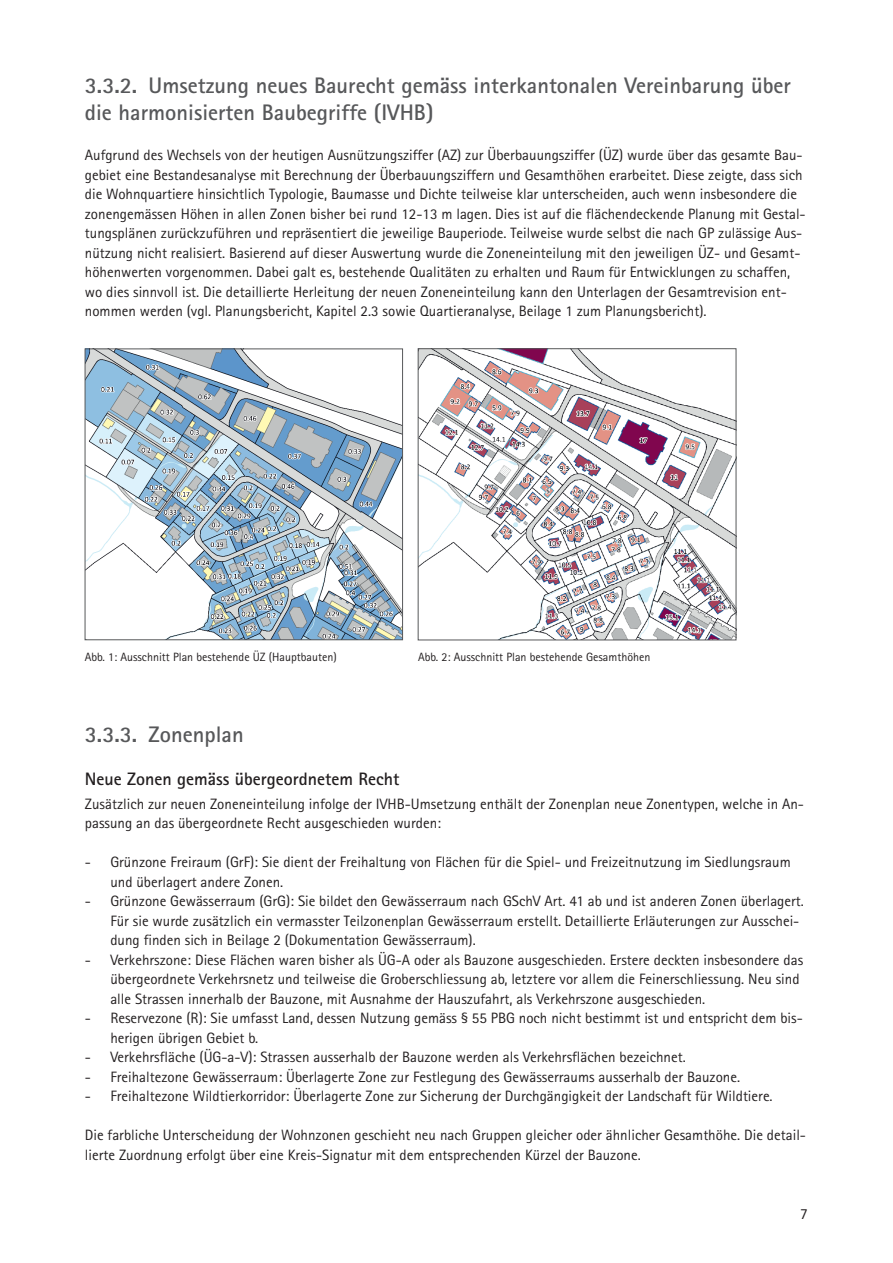
<style>
.page{position:relative;width:893px;height:1263px;background:#fff}
.page>*{position:absolute;margin:0;border:0;box-sizing:border-box;transform-origin:0 0}
.t1{font:700 22.5px/27px "Rotis Sans Serif Std";color:#57585a}
.t2{font:700 18px "Rotis Sans Serif Std";color:#231f20}
.t3{font:15.3px "Rotis Sans Serif Std";color:#231f20}
.t4{font:15px/19.5px "Rotis Sans Serif Std";color:#231f20}
.t5{font:12px "Rotis Sans Serif Std";color:#231f20}
</style>
<div class="page">
<img style="left:87px;top:351px;width:314px;height:287px">
<div style="left:85px;top:349px;width:318px;height:291px;border:1px solid #57585a"></div>
<img style="left:420px;top:350px;width:314px;height:288px">
<div style="left:418px;top:348px;width:318px;height:292px;border:1px solid #57585a"></div>
<h1 class="t1" style="left:85px;top:71px;width:708px">3.3.2. Umsetzung neues Baurecht gemäss interkantonalen Vereinbarung über die harmonisierten Baubegriffe (IVHB)</h1>
<p class="t4" style="left:85px;top:145px;width:722px">Aufgrund des Wechsels von der heutigen Ausnützungsziffer (AZ) zur Überbauungsziffer (ÜZ) wurde über das gesamte Bau&shy;gebiet eine Bestandesanalyse mit Berechnung der Überbauungsziffern und Gesamthöhen erarbeitet. Diese zeigte, dass sich die Wohnquartiere hinsichtlich Typologie, Baumasse und Dichte teilweise klar unterscheiden, auch wenn insbesondere die zonengemässen Höhen in allen Zonen bisher bei rund 12-13 m lagen. Dies ist auf die flächendeckende Planung mit Gestal&shy;tungsplänen zurückzuführen und repräsentiert die jeweilige Bauperiode. Teilweise wurde selbst die nach GP zulässige Aus&shy;nützung nicht realisiert. Basierend auf dieser Auswertung wurde die Zoneneinteilung mit den jeweiligen ÜZ- und Gesamt&shy;höhenwerten vorgenommen. Dabei galt es, bestehende Qualitäten zu erhalten und Raum für Entwicklungen zu schaffen, wo dies sinnvoll ist. Die detaillierte Herleitung der neuen Zoneneinteilung kann den Unterlagen der Gesamtrevision ent&shy;nommen werden (vgl. Planungsbericht, Kapitel 2.3 sowie Quartieranalyse, Beilage 1 zum Planungsbericht).</p>
<p class="t5" style="left:85px;top:649px;width:253px">Abb. 1: Ausschnitt Plan bestehende ÜZ (Hauptbauten)</p>
<p class="t5" style="left:418px;top:649px;width:234px">Abb. 2: Ausschnitt Plan bestehende Gesamthöhen</p>
<h1 class="t1" style="left:85px;top:721px;width:160px">3.3.3. Zonenplan</h1>
<p class="t2" style="left:85px;top:768px;width:316px">Neue Zonen gemäss übergeordnetem Recht</p>
<p class="t4" style="left:85px;top:794px;width:721px">Zusätzlich zur neuen Zoneneinteilung infolge der IVHB-Umsetzung enthält der Zonenplan neue Zonentypen, welche in An&shy;passung an das übergeordnete Recht ausgeschieden wurden:</p>
<p class="t4" style="left:110px;top:852px;width:682px;text-indent:-26px">- Grünzone Freiraum (GrF): Sie dient der Freihaltung von Flächen für die Spiel- und Freizeitnutzung im Siedlungsraum und überlagert andere Zonen.</p>
<p class="t4" style="left:110px;top:891px;width:695px;text-indent:-26px">- Grünzone Gewässerraum (GrG): Sie bildet den Gewässerraum nach GSchV Art. 41 ab und ist anderen Zonen überlagert.<br>Für sie wurde zusätzlich ein vermasster Teilzonenplan Gewässerraum erstellt. Detaillierte Erläuterungen zur Ausschei&shy;dung finden sich in Beilage 2 (Dokumentation Gewässerraum).</p>
<p class="t4" style="left:110px;top:950px;width:694px;text-indent:-26px">- Verkehrszone: Diese Flächen waren bisher als ÜG-A oder als Bauzone ausgeschieden. Erstere deckten insbesondere das übergeordnete Verkehrsnetz und teilweise die Groberschliessung ab, letztere vor allem die Feinerschliessung. Neu sind alle Strassen innerhalb der Bauzone, mit Ausnahme der Hauszufahrt, als Verkehrszone ausgeschieden.</p>
<p class="t4" style="left:110px;top:1008px;width:694px;text-indent:-26px">- Reservezone (R): Sie umfasst Land, dessen Nutzung gemäss § 55 PBG noch nicht bestimmt ist und entspricht dem bis&shy;herigen übrigen Gebiet b.</p>
<p class="t4" style="left:85px;top:1047px;width:602px">- Verkehrsfläche (ÜG-a-V): Strassen ausserhalb der Bauzone werden als Verkehrsflächen bezeichnet.</p>
<p class="t4" style="left:85px;top:1067px;width:657px">- Freihaltezone Gewässerraum: Überlagerte Zone zur Festlegung des Gewässerraums ausserhalb der Bauzone.</p>
<p class="t4" style="left:85px;top:1086px;width:689px">- Freihaltezone Wildtierkorridor: Überlagerte Zone zur Sicherung der Durchgängigkeit der Landschaft für Wildtiere.</p>
<p class="t4" style="left:85px;top:1125px;width:723px">Die farbliche Unterscheidung der Wohnzonen geschieht neu nach Gruppen gleicher oder ähnlicher Gesamthöhe. Die detail&shy;lierte Zuordnung erfolgt über eine Kreis-Signatur mit dem entsprechenden Kürzel der Bauzone.</p>
<p class="t3" style="left:800px;top:1204px;width:9px">7</p>
</div>
